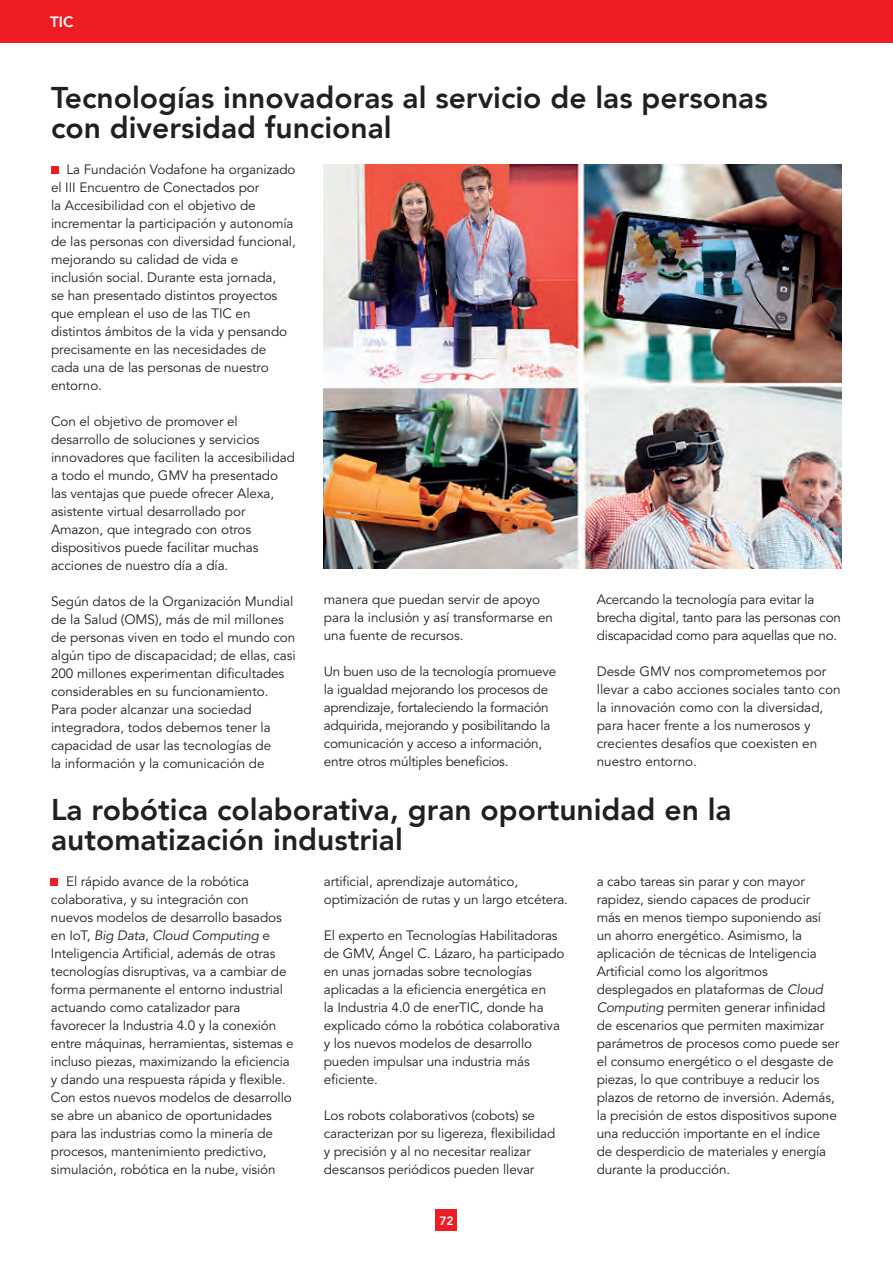
<style>
.page{position:relative;width:893px;height:1263px;background:#fff}
.page>*{position:absolute;margin:0;border:0;box-sizing:border-box;transform-origin:0 0}
.t1{font:800 30px/30px "Avenir LT";color:#231f20}
.t2{font:800 15px "Avenir LT";color:#fff}
.t3{font:13.5px/18px "Avenir LT Pro";letter-spacing:-.01em;color:#231f20}
.t4{font:800 12px "Avenir LT";color:#fff}
.s1{font-style:italic}
</style>
<div class="page">
<div style="left:436px;top:1210px;width:21px;height:21px;background:#ee1d23"></div>
<div style="left:0;top:0;width:893px;height:43px;background:#ee1d23"></div>
<img style="left:324px;top:164px;width:518px;height:405px">
<div style="left:51px;top:166px;width:7px;height:7px;background:#ee1d23"></div>
<div style="left:51px;top:879px;width:7px;height:7px;background:#ee1d23"></div>
<p class="t2" style="left:50px;top:13px;width:25px">TIC</p>
<h1 class="t1" style="left:51px;top:82px;width:718px">Tecnologías innovadoras al servicio de las personas con diversidad funcional</h1>
<p class="t3" style="left:51px;top:160px;width:246px;text-indent:16px">La Fundación Vodafone ha organizado el III Encuentro de Conectados por<br>la Accesibilidad con el objetivo de incrementar la participación y autonomía de las personas con diversidad funcional, mejorando su calidad de vida e<br>inclusión social. Durante esta jornada,<br>se han presentado distintos proyectos que emplean el uso de las TIC en distintos ámbitos de la vida y pensando precisamente en las necesidades de cada una de las personas de nuestro entorno.</p>
<p class="t3" style="left:51px;top:412px;width:246px">Con el objetivo de promover el desarrollo de soluciones y servicios innovadores que faciliten la accesibilidad a todo el mundo, GMV ha presentado las ventajas que puede ofrecer Alexa, asistente virtual desarrollado por Amazon, que integrado con otros dispositivos puede facilitar muchas acciones de nuestro día a día.</p>
<p class="t3" style="left:51px;top:592px;width:246px">Según datos de la Organización Mundial de la Salud (OMS), más de mil millones de personas viven en todo el mundo con algún tipo de discapacidad; de ellas, casi 200 millones experimentan dificultades considerables en su funcionamiento.<br>Para poder alcanzar una sociedad integradora, todos debemos tener la capacidad de usar las tecnologías de<br>la información y la comunicación de</p>
<p class="t3" style="left:324px;top:591px;width:231px">manera que puedan servir de apoyo para la inclusión y así transformarse en una fuente de recursos.</p>
<p class="t3" style="left:597px;top:591px;width:246px">Acercando la tecnología para evitar la brecha digital, tanto para las personas con discapacidad como para aquellas que no.</p>
<p class="t3" style="left:597px;top:663px;width:245px">Desde GMV nos comprometemos por llevar a cabo acciones sociales tanto con la innovación como con la diversidad, para hacer frente a los numerosos y crecientes desafíos que coexisten en nuestro entorno.</p>
<h1 class="t1" style="left:51px;top:794px;width:682px">La robótica colaborativa, gran oportunidad en la automatización industrial</h1>
<p class="t3" style="left:324px;top:663px;width:234px">Un buen uso de la tecnología promueve la igualdad mejorando los procesos de aprendizaje, fortaleciendo la formación adquirida, mejorando y posibilitando la comunicación y acceso a información, entre otros múltiples beneficios.</p>
<p class="t3" style="left:51px;top:873px;width:244px;text-indent:15px">El rápido avance de la robótica colaborativa, y su integración con nuevos modelos de desarrollo basados en IoT, <span class="s1">Big Data</span>, <span class="s1">Cloud Computing</span> e Inteligencia Artificial, además de otras tecnologías disruptivas, va a cambiar de forma permanente el entorno industrial actuando como catalizador para favorecer la Industria 4.0 y la conexión entre máquinas, herramientas, sistemas e incluso piezas, maximizando la eficiencia y dando una respuesta rápida y flexible.<br>Con estos nuevos modelos de desarrollo se abre un abanico de oportunidades para las industrias como la minería de procesos, mantenimiento predictivo, simulación, robótica en la nube, visión</p>
<p class="t3" style="left:324px;top:872px;width:246px">artificial, aprendizaje automático, optimización de rutas y un largo etcétera.</p>
<p class="t3" style="left:324px;top:926px;width:242px">El experto en Tecnologías Habilitadoras de GMV, Ángel C. Lázaro, ha participado en unas jornadas sobre tecnologías aplicadas a la eficiencia energética en<br>la Industria 4.0 de enerTIC, donde ha explicado cómo la robótica colaborativa y los nuevos modelos de desarrollo pueden impulsar una industria más eficiente.</p>
<p class="t3" style="left:324px;top:1106px;width:233px">Los robots colaborativos (cobots) se caracterizan por su ligereza, flexibilidad y precisión y al no necesitar realizar descansos periódicos pueden llevar</p>
<p class="t4" style="left:439px;top:1214px;width:16px">72</p>
<p class="t3" style="left:597px;top:872px;width:244px">a cabo tareas sin parar y con mayor rapidez, siendo capaces de producir<br>más en menos tiempo suponiendo así<br>un ahorro energético. Asimismo, la aplicación de técnicas de Inteligencia Artificial como los algoritmos desplegados en plataformas de <span class="s1">Cloud Computing</span> permiten generar infinidad de escenarios que permiten maximizar parámetros de procesos como puede ser el consumo energético o el desgaste de piezas, lo que contribuye a reducir los plazos de retorno de inversión. Además, la precisión de estos dispositivos supone una reducción importante en el índice<br>de desperdicio de materiales y energía durante la producción.</p>
</div>
